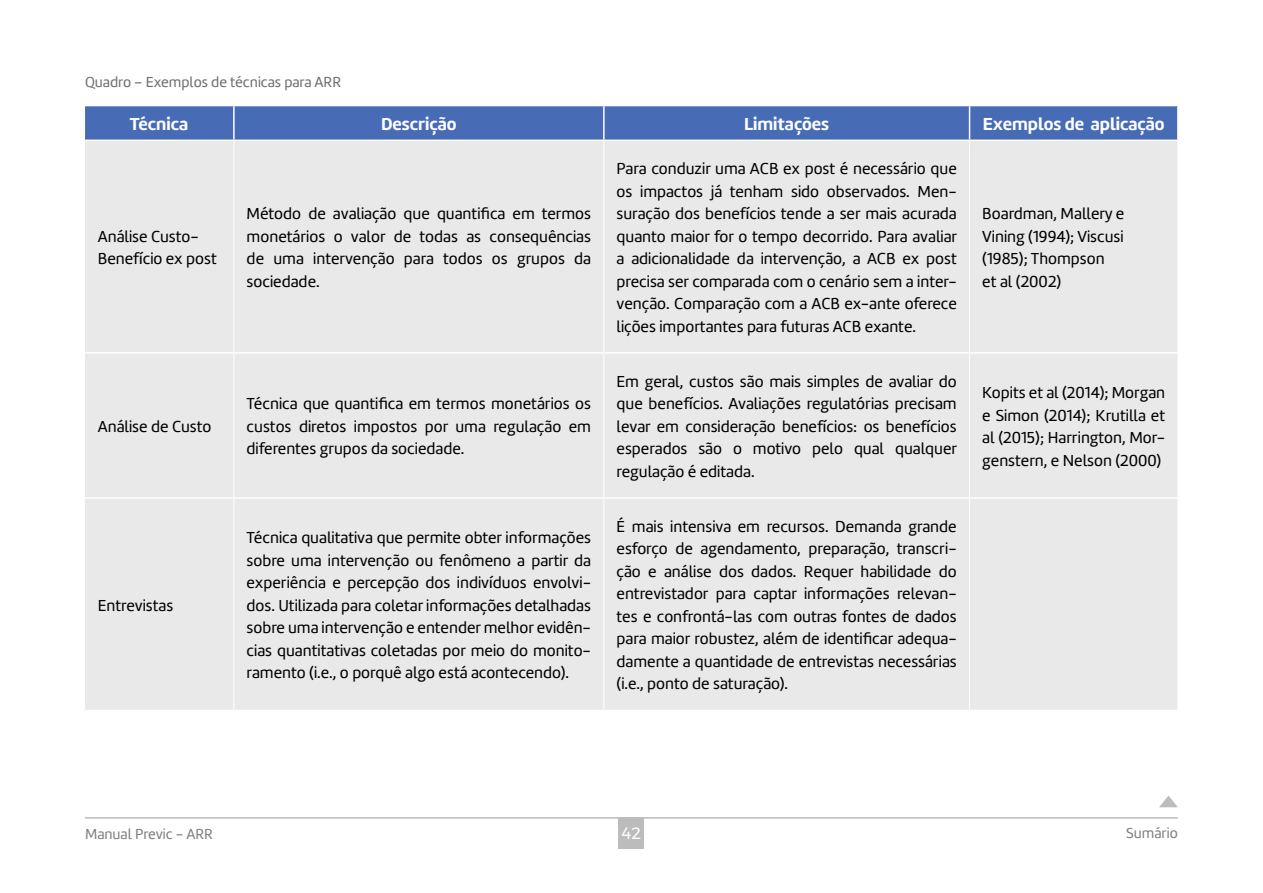
<style>
.page{position:relative;width:1263px;height:893px;background:#fff}
.page>*{position:absolute;margin:0;border:0;box-sizing:border-box;transform-origin:0 0}
.t1{font:18px "Amelia Basic Bold";color:#fff}
.t2{font:16.5px/22.5px "Amelia Basic";color:#000;text-align:justify}
.t3{font:16.5px "Montserrat";color:#fff}
.t4{font:15px "Amelia Basic";color:#706f6f}
.t5{font:15px "Amelia Basic";color:#818080}
</style>
<div class="page">
<hr style="left:85px;top:817px;width:1093px;height:2px;background:#bcbcbc">
<div style="left:619px;top:817px;width:25px;height:32px;background:#bcbcbc"></div>
<svg style="left:1159px;top:795px;width:19px;height:12px"></svg>
<div style="left:85px;top:106px;width:1092px;height:34px;background:#476bb5"></div>
<div style="left:85px;top:141px;width:1092px;height:569px;background:#e9e9e9"></div>
<hr style="left:233px;top:106px;width:2px;height:34px;background:#fff">
<hr style="left:603px;top:106px;width:2px;height:34px;background:#fff">
<hr style="left:969px;top:106px;width:1px;height:34px;background:#fff">
<hr style="left:233px;top:141px;width:1px;height:211px;background:#fff">
<hr style="left:603px;top:141px;width:1px;height:211px;background:#fff">
<hr style="left:969px;top:141px;width:1px;height:211px;background:#fff">
<hr style="left:233px;top:354px;width:1px;height:143px;background:#fff">
<hr style="left:603px;top:354px;width:1px;height:143px;background:#fff">
<hr style="left:969px;top:354px;width:1px;height:143px;background:#fff">
<hr style="left:233px;top:499px;width:1px;height:211px;background:#fff">
<hr style="left:603px;top:499px;width:1px;height:211px;background:#fff">
<hr style="left:969px;top:499px;width:1px;height:211px;background:#fff">
<hr style="left:85px;top:352px;width:149px;height:2px;background:#fff">
<hr style="left:234px;top:352px;width:370px;height:2px;background:#fff">
<hr style="left:604px;top:352px;width:365px;height:2px;background:#fff">
<hr style="left:969px;top:352px;width:208px;height:2px;background:#fff">
<hr style="left:85px;top:497px;width:149px;height:2px;background:#fff">
<hr style="left:234px;top:497px;width:370px;height:2px;background:#fff">
<hr style="left:604px;top:497px;width:365px;height:2px;background:#fff">
<hr style="left:969px;top:497px;width:208px;height:2px;background:#fff">
<p class="t4" style="left:85px;top:73px;width:258px">Quadro – Exemplos de técnicas para ARR</p>
<p class="t1" style="left:130px;top:113px;width:60px">Técnica</p>
<p class="t1" style="left:381px;top:113px;width:77px">Descrição</p>
<p class="t1" style="left:744px;top:113px;width:87px">Limitações</p>
<p class="t1" style="left:983px;top:113px;width:183px">Exemplos de aplicação</p>
<p class="t2" style="left:98px;top:225px;width:121px">Análise Custo-<br>Benefício ex post</p>
<p class="t2" style="left:98px;top:415px;width:115px">Análise de Custo</p>
<p class="t2" style="left:98px;top:594px;width:77px">Entrevistas</p>
<p class="t2" style="left:247px;top:202px;width:346px">Método de avaliação que quantifica em termos monetários o valor de todas as consequências de uma intervenção para todos os grupos da sociedade.</p>
<p class="t2" style="left:247px;top:393px;width:346px">Técnica que quantifica em termos monetários os custos diretos impostos por uma regulação em diferentes grupos da sociedade.</p>
<p class="t2" style="left:247px;top:526px;width:346px">Técnica qualitativa que permite obter informações sobre uma intervenção ou fenômeno a partir da experiência e percepção dos indivíduos envolvi&shy;dos. Utilizada para coletar informações detalhadas sobre uma intervenção e entender melhor evidên&shy;cias quantitativas coletadas por meio do monito&shy;ramento (i.e., o porquê algo está acontecendo).</p>
<p class="t2" style="left:617px;top:157px;width:342px">Para conduzir uma ACB ex post é necessário que os impactos já tenham sido observados. Men&shy;suração dos benefícios tende a ser mais acurada quanto maior for o tempo decorrido. Para avaliar a adicionalidade da intervenção, a ACB ex post precisa ser comparada com o cenário sem a inter&shy;venção. Comparação com a ACB ex-ante oferece lições importantes para futuras ACB exante.</p>
<p class="t2" style="left:982px;top:203px;width:143px;text-align:left">Boardman, Mallery e<br>Vining (1994); Viscusi (1985); Thompson<br>et al (2002)</p>
<p class="t2" style="left:617px;top:370px;width:342px">Em geral, custos são mais simples de avaliar do que benefícios. Avaliações regulatórias precisam levar em consideração benefícios: os benefícios esperados são o motivo pelo qual qualquer regulação é editada.</p>
<p class="t2" style="left:982px;top:381px;width:184px">Kopits et al (2014); Morgan e Simon (2014); Krutilla et al (2015); Harrington, Mor&shy;genstern, e Nelson (2000)</p>
<p class="t2" style="left:616px;top:515px;width:342px">É mais intensiva em recursos. Demanda grande esforço de agendamento, preparação, transcri&shy;ção e análise dos dados. Requer habilidade do entrevistador para captar informações relevan&shy;tes e confrontá-las com outras fontes de dados para maior robustez, além de identificar adequa&shy;damente a quantidade de entrevistas necessárias (i.e., ponto de saturação).</p>
<p class="t5" style="left:85px;top:825px;width:129px">Manual Previc - ARR</p>
<p class="t3" style="left:622px;top:821px;width:21px">42</p>
<p class="t5" style="left:1126px;top:824px;width:53px">Sumário</p>
</div>
